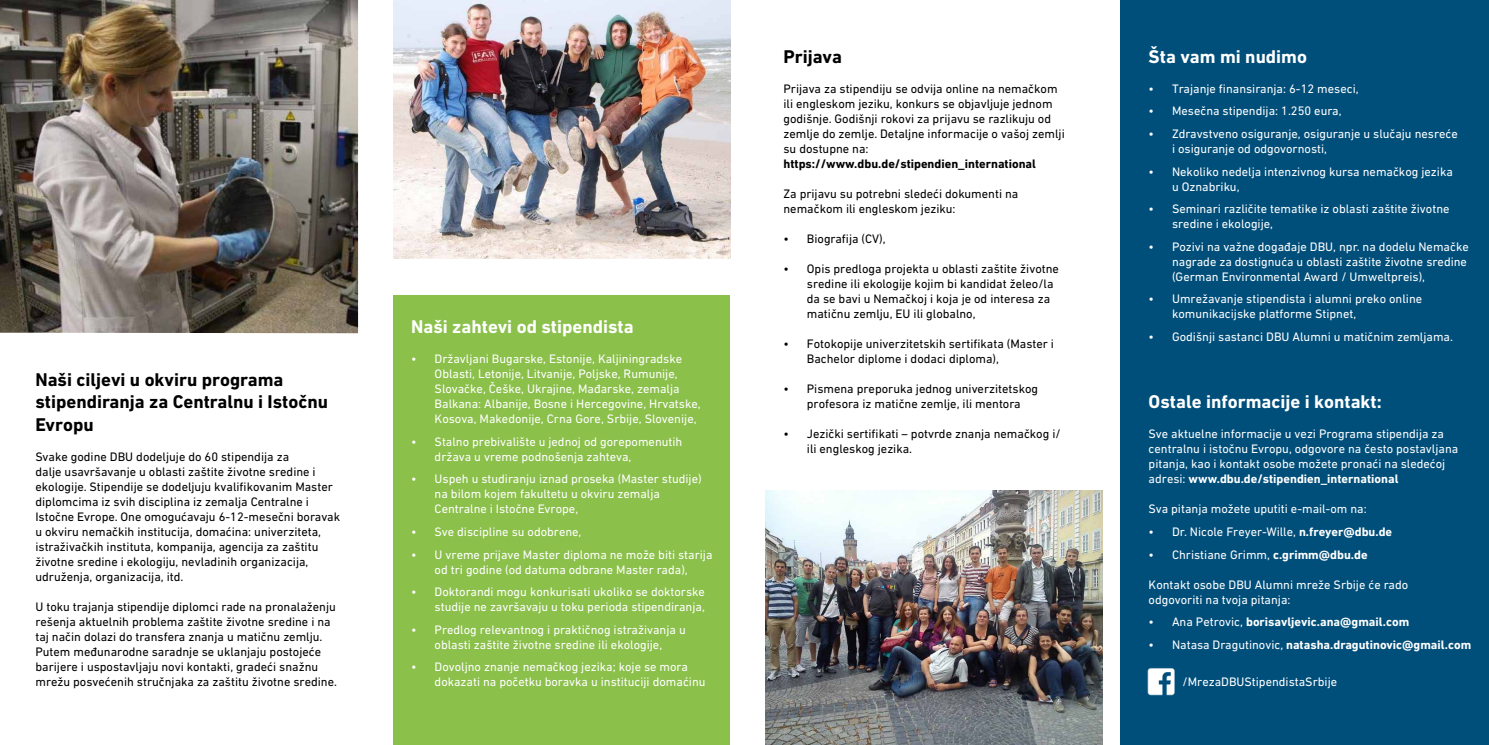
<style>
.page{position:relative;width:1489px;height:745px;background:#fff}
.page>*{position:absolute;margin:0;border:0;box-sizing:border-box;transform-origin:0 0}
.t1{font:700 18.75px/22.5px "DIN Next W1 G";color:#000}
.t2{font:700 18.75px "DIN Next W1 G";color:#fff}
.t3{font:12.5px/15px "DIN Next W1 G";color:#fff}
.t4{font:12.5px/15px "DIN Next W1 G";color:#000}
.t5{font:700 12.5px "DIN Next W1 G";color:#fff}
.t6{font:700 12.5px "DIN Next W1 G";color:#000}
.s1{font-weight:700}
.s2{font-weight:400}
</style>
<div class="page">
<div style="left:393px;top:295px;width:337px;height:449px;background:#8bc04b"></div>
<img style="left:0;top:0;width:358px;height:333px">
<img style="left:765px;top:490px;width:337px;height:254px">
<img style="left:393px;top:0;width:337px;height:258px">
<div style="left:1120px;top:0;width:368px;height:744px;background:#004f7b"></div>
<img style="left:1147px;top:668px;width:28px;height:27px">
<h1 class="t1" style="left:35px;top:368px;width:294px">Naši ciljevi u okviru programa stipendiranja za Centralnu i Istočnu<br>Evropu</h1>
<p class="t4" style="left:35px;top:448px;width:306px">Svake godine DBU dodeljuje do 60 stipendija za<br>dalje usavršavanje u oblasti zaštite životne sredine i ekologije. Stipendije se dodeljuju kvalifikovanim Master diplomcima iz svih disciplina iz zemalja Centralne i Istočne Evrope. One omogućavaju 6-12-mesečni boravak u okviru nemačkih institucija, domaćina: univerziteta, istraživačkih instituta, kompanija, agencija za zaštitu životne sredine i ekologiju, nevladinih organizacija, udruženja, organizacija, itd.</p>
<p class="t4" style="left:35px;top:598px;width:303px">U toku trajanja stipendije diplomci rade na pronalaženju rešenja aktuelnih problema zaštite životne sredine i na taj način dolazi do transfera znanja u matičnu zemlju.<br>Putem međunarodne saradnje se uklanjaju postojeće barijere i uspostavljaju novi kontakti, gradeći snažnu mrežu posvećenih stručnjaka za zaštitu životne sredine.</p>
<h1 class="t2" style="left:411px;top:315px;width:224px">Naši zahtevi od stipendista</h1>
<p class="t3" style="left:434px;top:351px;width:267px;text-indent:-23px">• Državljani Bugarske, Estonije, Kaljiningradske Oblasti, Letonije, Litvanije, Poljske, Rumunije, Slovačke, Češke, Ukrajine, Mađarske, zemalja Balkana: Albanije, Bosne i Hercegovine, Hrvatske, Kosova, Makedonije, Crna Gore, Srbije, Slovenije,</p>
<p class="t3" style="left:434px;top:433px;width:249px;text-indent:-23px">• Stalno prebivalište u jednoj od gorepomenutih država u vreme podnošenja zahteva,</p>
<p class="t3" style="left:434px;top:471px;width:268px;text-indent:-23px">• Uspeh u studiranju iznad proseka (Master studije) na bilom kojem fakultetu u okviru zemalja<br>Centralne i Istočne Evrope,</p>
<p class="t3" style="left:411px;top:523px;width:172px">• Sve discipline su odobrene,</p>
<p class="t3" style="left:411px;top:546px;width:303px;text-align:center">• U vreme prijave Master diploma ne može biti starija od tri godine (od datuma odbrane Master rada),</p>
<p class="t3" style="left:411px;top:583px;width:295px;text-align:right">• Doktorandi mogu konkurisati ukoliko se doktorske studije ne završavaju u toku perioda stipendiranja,</p>
<p class="t3" style="left:411px;top:621px;width:276px;text-align:center">• Predlog relevantnog i praktičnog istraživanja u oblasti zaštite životne sredine ili ekologije,</p>
<p class="t3" style="left:434px;top:658px;width:272px;text-indent:-23px">• Dovoljno znanje nemačkog jezika; koje se mora dokazati na početku boravka u instituciji domaćinu</p>
<h1 class="t1" style="left:783px;top:45px;width:60px">Prijava</h1>
<p class="t4" style="left:783px;top:81px;width:283px">Prijava za stipendiju se odvija online na nemačkom ili engleskom jeziku, konkurs se objavljuje jednom godišnje. Godišnji rokovi za prijavu se razlikuju od zemlje do zemlje. Detaljne informacije o vašoj zemlji su dostupne na:</p>
<p class="t6" style="left:783px;top:156px;width:254px">https://www.dbu.de/stipendien_international</p>
<p class="t4" style="left:783px;top:186px;width:236px">Za prijavu su potrebni sledeći dokumenti na nemačkom ili engleskom jeziku:</p>
<p class="t4" style="left:783px;top:231px;width:104px">• Biografija (CV),</p>
<p class="t4" style="left:806px;top:261px;width:253px;text-indent:-23px">• Opis predloga projekta u oblasti zaštite životne sredine ili ekologije kojim bi kandidat želeo/la da se bavi u Nemačkoj i koja je od interesa za matičnu zemlju, EU ili globalno,</p>
<p class="t4" style="left:806px;top:336px;width:249px;text-indent:-23px">• Fotokopije univerzitetskih sertifikata (Master i<br>Bachelor diplome i dodaci diploma),</p>
<p class="t4" style="left:783px;top:381px;width:256px;text-align:center">• Pismena preporuka jednog univerzitetskog profesora iz matične zemlje, ili mentora</p>
<p class="t4" style="left:806px;top:426px;width:255px;text-indent:-23px">• Jezički sertifikati – potvrde znanja nemačkog i/ ili engleskog jezika.</p>
<h1 class="t2" style="left:1148px;top:45px;width:160px">Šta vam mi nudimo</h1>
<p class="t3" style="left:1148px;top:81px;width:211px">• Trajanje finansiranja: 6-12 meseci,</p>
<p class="t3" style="left:1148px;top:103px;width:194px">• Mesečna stipendija: 1.250 eura,</p>
<p class="t3" style="left:1171px;top:126px;width:287px;text-indent:-23px">• Zdravstveno osiguranje, osiguranje u slučaju nesreće i osiguranje od odgovornosti,</p>
<p class="t3" style="left:1171px;top:163px;width:282px;text-indent:-23px">• Nekoliko nedelja intenzivnog kursa nemačkog jezika u Oznabriku,</p>
<p class="t3" style="left:1171px;top:201px;width:279px;text-indent:-23px">• Seminari različite tematike iz oblasti zaštite životne sredine i ekologije,</p>
<p class="t3" style="left:1171px;top:238px;width:298px;text-indent:-23px">• Pozivi na važne događaje DBU, npr. na dodelu Nemačke nagrade za dostignuća u oblasti zaštite životne sredine (German Environmental Award / Umweltpreis),</p>
<p class="t3" style="left:1171px;top:291px;width:252px;text-indent:-23px">• Umrežavanje stipendista i alumni preko online komunikacijske platforme Stipnet,</p>
<p class="t3" style="left:1148px;top:328px;width:306px">• Godišnji sastanci DBU Alumni u matičnim zemljama.</p>
<h1 class="t2" style="left:1148px;top:390px;width:235px">Ostale informacije i kontakt:</h1>
<p class="t3" style="left:1148px;top:426px;width:311px">Sve aktuelne informacije u vezi Programa stipendija za centralnu i istočnu Evropu, odgovore na često postavljana pitanja, kao i kontakt osobe možete pronaći na sledećoj adresi: <span class="s1">www.dbu.de/stipendien_international</span></p>
<p class="t3" style="left:1148px;top:501px;width:219px">Sva pitanja možete uputiti e-mail-om na:</p>
<p class="t3" style="left:1148px;top:523px;width:245px">• Dr. Nicole Freyer-Wille, <span class="s1">n.freyer@dbu.de</span></p>
<p class="t3" style="left:1148px;top:546px;width:220px">• Christiane Grimm, <span class="s1">c.grimm@dbu.de</span></p>
<p class="t3" style="left:1148px;top:576px;width:261px">Kontakt osobe DBU Alumni mreže Srbije će rado odgovoriti na tvoja pitanja:</p>
<p class="t5" style="left:1148px;top:614px;width:262px"><span class="s2">• Ana Petrovic,</span> borisavljevic.ana@gmail.com</p>
<p class="t5" style="left:1148px;top:636px;width:324px"><span class="s2">• Natasa Dragutinovic,</span> natasha.dragutinovic@gmail.com</p>
<p class="t3" style="left:1182px;top:673px;width:156px">/MrezaDBUStipendistaSrbije</p>
</div>
